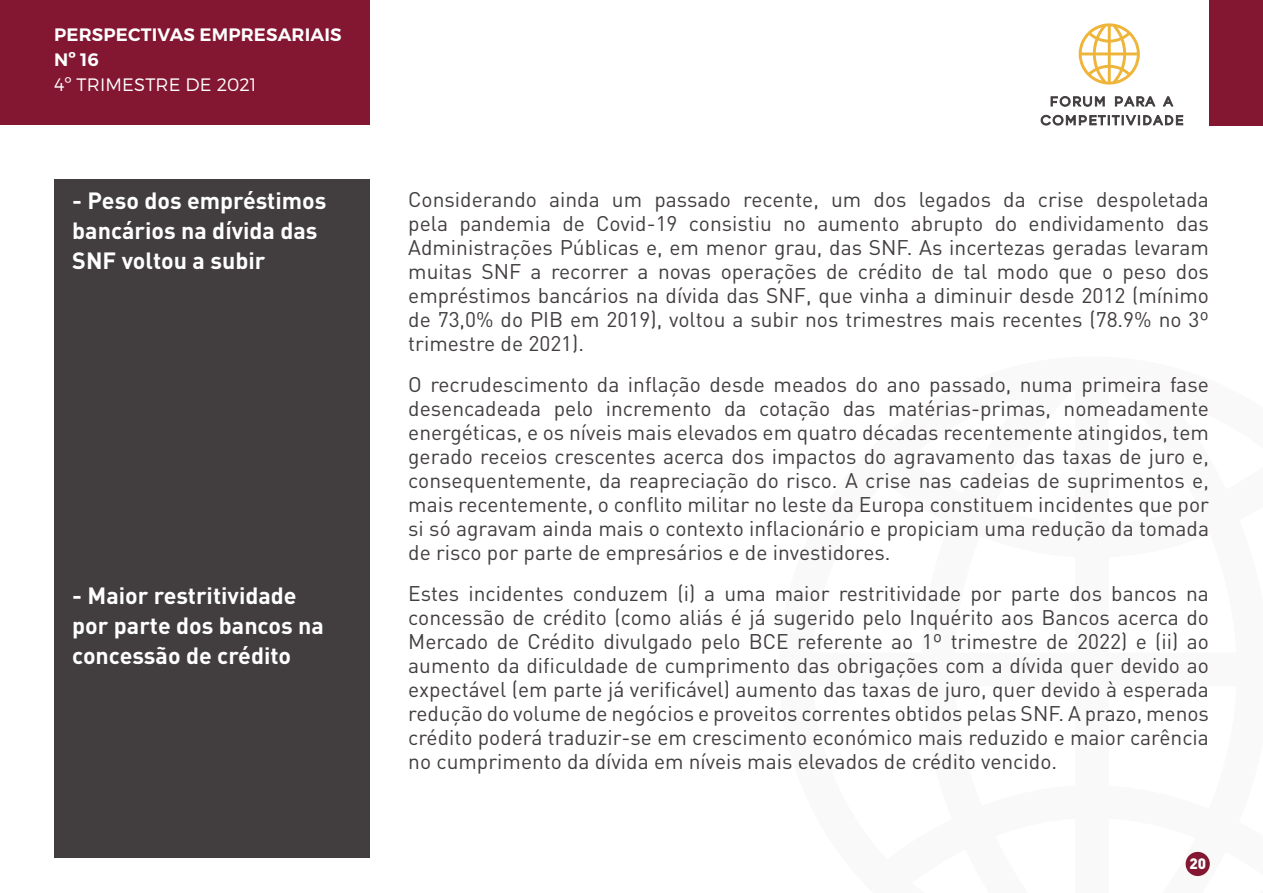
<style>
.page{position:relative;width:1263px;height:893px;background:#fff}
.page>*{position:absolute;margin:0;border:0;box-sizing:border-box;transform-origin:0 0}
.t1{font:700 23.25px/30px "DIN Pro";color:#fff}
.t2{font:21px/24px "DIN Pro";color:#423e40;text-align:justify}
.t3{font:600 18px/25.2px "Montserrat";letter-spacing:.01em;color:#fff}
.t4{font:300 18px "Montserrat";letter-spacing:.01em;color:#fff}
.t5{font:900 15px "DIN Pro";color:#fff}
</style>
<div class="page">
<div style="left:54px;top:179px;width:316px;height:678px;background:#423e40"></div>
<div style="left:0;top:0;width:370px;height:125px;background:#831732"></div>
<div style="left:1210px;top:0;width:53px;height:125px;background:#831732"></div>
<svg style="left:1079px;top:23px;width:61px;height:62px"></svg>
<svg style="left:1050px;top:96px;width:55px;height:11px"></svg>
<svg style="left:1115px;top:96px;width:41px;height:11px"></svg>
<svg style="left:1162px;top:96px;width:12px;height:11px"></svg>
<svg style="left:1040px;top:114px;width:143px;height:12px"></svg>
<div style="left:1185px;top:852px;width:25px;height:24px;background:#831832;border-radius:50%"></div>
<p class="t3" style="left:54px;top:22px;width:289px">PERSPECTIVAS EMPRESARIAIS<br>Nº 16</p>
<p class="t4" style="left:54px;top:74px;width:204px">4º TRIMESTRE DE 2021</p>
<p class="t1" style="left:72px;top:184px;width:256px">- Peso dos empréstimos bancários na dívida das<br>SNF voltou a subir</p>
<p class="t1" style="left:72px;top:580px;width:253px">- Maior restritividade por parte dos bancos na concessão de crédito</p>
<p class="t2" style="left:408px;top:186px;width:802px">Considerando ainda um passado recente, um dos legados da crise despoletada pela pandemia de Covid-19 consistiu no aumento abrupto do endividamento das Administrações Públicas e, em menor grau, das SNF. As incertezas geradas levaram muitas SNF a recorrer a novas operações de crédito de tal modo que o peso dos empréstimos bancários na dívida das SNF, que vinha a diminuir desde 2012 (mínimo de 73,0% do PIB em 2019), voltou a subir nos trimestres mais recentes (78.9% no 3º trimestre de 2021).</p>
<p class="t2" style="left:408px;top:371px;width:802px">O recrudescimento da inflação desde meados do ano passado, numa primeira fase desencadeada pelo incremento da cotação das matérias-primas, nomeadamente energéticas, e os níveis mais elevados em quatro décadas recentemente atingidos, tem gerado receios crescentes acerca dos impactos do agravamento das taxas de juro e, consequentemente, da reapreciação do risco. A crise nas cadeias de suprimentos e, mais recentemente, o conflito militar no leste da Europa constituem incidentes que por si só agravam ainda mais o contexto inflacionário e propiciam uma redução da tomada de risco por parte de empresários e de investidores.</p>
<p class="t2" style="left:408px;top:581px;width:802px">Estes incidentes conduzem (i) a uma maior restritividade por parte dos bancos na concessão de crédito (como aliás é já sugerido pelo Inquérito aos Bancos acerca do Mercado de Crédito divulgado pelo BCE referente ao 1º trimestre de 2022) e (ii) ao aumento da dificuldade de cumprimento das obrigações com a dívida quer devido ao expectável (em parte já verificável) aumento das taxas de juro, quer devido à esperada redução do volume de negócios e proveitos correntes obtidos pelas SNF. A prazo, menos crédito poderá traduzir-se em crescimento económico mais reduzido e maior carência no cumprimento da dívida em níveis mais elevados de crédito vencido.</p>
<p class="t5" style="left:1189px;top:853px;width:18px">20</p>
</div>
